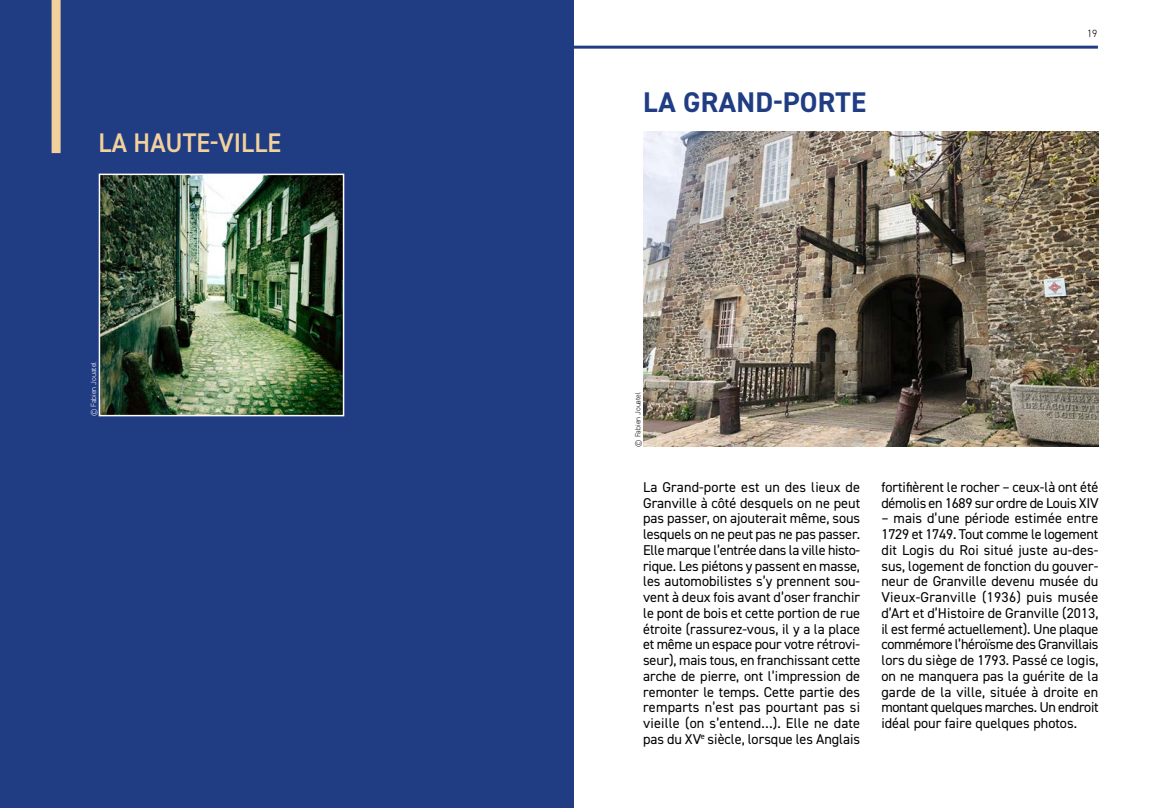
<style>
.page{position:relative;width:1149px;height:808px;background:#fff}
.page>*{position:absolute;margin:0;border:0;box-sizing:border-box;transform-origin:0 0}
.t1{font:700 28.5px "DIN2014";letter-spacing:.01em;color:#203d84}
.t2{font:600 27px "DIN2014";letter-spacing:.005em;color:#f2d19d;scale:.95 1}
.t3{font:14.25px/15.8px "DIN2014";color:#000;text-align:justify}
.t4{font:300 10.5px "DIN2014";color:#000}
.t5{font:300 7.5px "DIN2014";color:#000}
.t6{font:300 7.5px "DIN2014";color:#fff}
</style>
<div class="page">
<hr style="left:51px;top:46px;width:1046px;height:3px;background:#203d84">
<div style="left:0;top:0;width:574px;height:808px;background:#203d84"></div>
<div style="left:52px;top:0;width:9px;height:153px;background:#f2d19d"></div>
<img style="left:643px;top:132px;width:455px;height:315px">
<img style="left:102px;top:177px;width:239px;height:236px">
<div style="left:99px;top:174px;width:245px;height:242px;border:2px solid #fff"></div>
<h2 class="t2" style="left:98px;top:125px;width:193px">LA HAUTE-VILLE</h2>
<p class="t6" style="left:89px;top:416px;width:56px;rotate:-90deg">© Fabien Jouatel</p>
<h1 class="t1" style="left:643px;top:83px;width:224px">LA GRAND-PORTE</h1>
<p class="t5" style="left:633px;top:447px;width:56px;rotate:-90deg">© Fabien Jouatel</p>
<p class="t4" style="left:1086px;top:27px;width:12px">19</p>
<p class="t3" style="left:643px;top:479px;width:219px">La Grand-porte est un des lieux de Granville à côté desquels on ne peut pas passer, on ajouterait même, sous lesquels on ne peut pas ne pas passer.<br>Elle marque l’entrée dans la ville histo&shy;rique. Les piétons y passent en masse, les automobilistes s’y prennent sou&shy;vent à deux fois avant d’oser franchir le pont de bois et cette portion de rue étroite (rassurez-vous, il y a la place et même un espace pour votre rétrovi&shy;seur), mais tous, en franchissant cette arche de pierre, ont l’impression de remonter le temps. Cette partie des remparts n’est pas pourtant pas si vieille (on s’entend…). Elle ne date pas du XV<sup>e</sup> siècle, lorsque les Anglais</p>
<p class="t3" style="left:881px;top:479px;width:219px">fortifièrent le rocher – ceux-là ont été démolis en 1689 sur ordre de Louis XIV</p>
<p class="t3" style="left:881px;top:510px;width:218px">– mais d’une période estimée entre 1729 et 1749. Tout comme le logement dit Logis du Roi situé juste au-des&shy;sus, logement de fonction du gouver&shy;neur de Granville devenu musée du Vieux-Granville (1936) puis musée d’Art et d’Histoire de Granville (2013, il est fermé actuellement). Une plaque commémore l’héroïsme des Granvillais lors du siège de 1793. Passé ce logis, on ne manquera pas la guérite de la garde de la ville, située à droite en montant quelques marches. Un endroit idéal pour faire quelques photos.</p>
</div>
